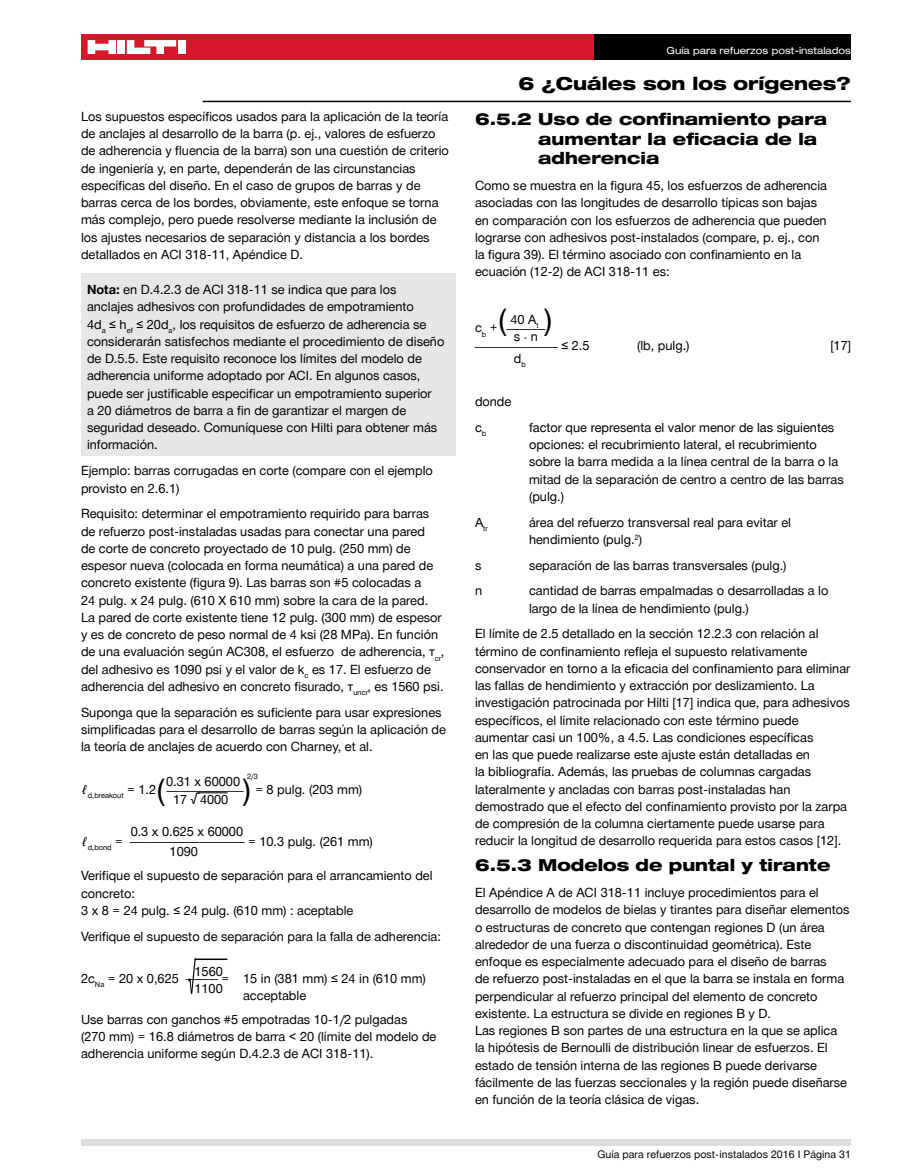
<style>
.page{position:relative;width:905px;height:1175px;background:#fff}
.page>*{position:absolute;margin:0;border:0;box-sizing:border-box;transform-origin:0 0}
.t1{font:30px "Hilti";color:#000}
.t2{font:800 expanded 18px "Hilti";color:#000}
.t3{font:800 expanded 16.5px/19.5px "Hilti";color:#000}
.t4{font:12.75px/17.2px "Hilti";color:#000}
.t5{font:10.5px "Hilti";letter-spacing:.005em;color:#000}
.t6{font:expanded 9.75px "Hilti";color:#fff}
.t7{font:7.5px "Hilti";color:#000}
.s1{font-weight:700}
</style>
<div class="page">
<hr style="left:202px;top:101px;width:648px;height:1px;background:#000">
<div style="left:81px;top:34px;width:513px;height:26px;background:#d7182a"></div>
<div style="left:594px;top:34px;width:256px;height:26px;background:#000"></div>
<div style="left:118px;top:40px;width:7px;height:14px;background:#fff"></div>
<div style="left:178px;top:40px;width:7px;height:14px;background:#fff"></div>
<svg style="left:88px;top:40px;width:28px;height:14px"></svg>
<svg style="left:127px;top:40px;width:49px;height:14px"></svg>
<div style="left:81px;top:1138px;width:769px;height:7px;background:#dcddde"></div>
<div style="left:81px;top:273px;width:374px;height:182px;background:#e6e7e8"></div>
<hr style="left:197px;top:792px;width:31px;height:1px;background:#000">
<svg style="left:188px;top:958px;width:8px;height:36px"></svg>
<hr style="left:195px;top:958px;width:32px;height:2px;background:#000">
<p class="t4" style="left:81px;top:108px;width:369px">Los supuestos específicos usados para la aplicación de la teoría de anclajes al desarrollo de la barra (p. ej., valores de esfuerzo de adherencia y fluencia de la barra) son una cuestión de criterio de ingeniería y, en parte, dependerán de las circunstancias específicas del diseño. En el caso de grupos de barras y de barras cerca de los bordes, obviamente, este enfoque se torna más complejo, pero puede resolverse mediante la inclusión de los ajustes necesarios de separación y distancia a los bordes detallados en ACI 318-11, Apéndice D.</p>
<p class="t4" style="left:87px;top:281px;width:359px"><span class="s1">Nota:</span> en D.4.2.3 de ACI 318-11 se indica que para los anclajes adhesivos con profundidades de empotramiento<br>4d<sub>a</sub> ≤ h<sub>ef</sub> ≤ 20d<sub>a</sub>, los requisitos de esfuerzo de adherencia se considerarán satisfechos mediante el procedimiento de diseño de D.5.5. Este requisito reconoce los límites del modelo de adherencia uniforme adoptado por ACI. En algunos casos, puede ser justificable especificar un empotramiento superior<br>a 20 diámetros de barra a fin de garantizar el margen de seguridad deseado. Comuníquese con Hilti para obtener más información.</p>
<p class="t4" style="left:81px;top:462px;width:353px">Ejemplo: barras corrugadas en corte (compare con el ejemplo provisto en 2.6.1)</p>
<p class="t4" style="left:81px;top:505px;width:365px">Requisito: determinar el empotramiento requirido para barras de refuerzo post-instaladas usadas para conectar una pared<br>de corte de concreto proyectado de 10 pulg. (250 mm) de espesor nueva (colocada en forma neumática) a una pared de concreto existente (figura 9). Las barras son #5 colocadas a<br>24 pulg. x 24 pulg. (610 X 610 mm) sobre la cara de la pared.<br>La pared de corte existente tiene 12 pulg. (300 mm) de espesor y es de concreto de peso normal de 4 ksi (28 MPa). En función de una evaluación según AC308, el esfuerzo de adherencia, τ<sub>cr</sub>, del adhesivo es 1090 psi y el valor de k<sub>c</sub> es 17. El esfuerzo de adherencia del adhesivo en concreto fisurado, τ<sub>uncr</sub>, es 1560 psi.</p>
<p class="t4" style="left:81px;top:703px;width:366px">Suponga que la separación es suficiente para usar expresiones simplificadas para el desarrollo de barras según la aplicación de la teoría de anclajes de acuerdo con Charney, et al.</p>
<p class="t4" style="left:166px;top:773px;width:75px">0.31 x 60000</p>
<p class="t7" style="left:247px;top:771px;width:12px">2/3</p>
<p class="t4" style="left:173px;top:785px;width:190px;line-height:9.4px;text-indent:-92px">ℓ<sub>d,breakout</sub> = 1.2 ____________ = 8 pulg. (203 mm)<br>17 √4000</p>
<p class="t4" style="left:131px;top:823px;width:114px">0.3 x 0.625 x 60000</p>
<p class="t4" style="left:81px;top:833px;width:293px">ℓ<sub>d,bond</sub> = __________________ = 10.3 pulg. (261 mm)</p>
<h1 class="t1" style="left:157px;top:771px;width:9px">(</h1>
<h1 class="t1" style="left:243px;top:771px;width:9px">)</h1>
<p class="t4" style="left:170px;top:842px;width:30px">1090</p>
<p class="t4" style="left:81px;top:867px;width:353px">Verifique el supuesto de separación para el arrancamiento del concreto:<br>3 x 8 = 24 pulg. ≤ 24 pulg. (610 mm) : aceptable</p>
<p class="t4" style="left:81px;top:927px;width:361px">Verifique el supuesto de separación para la falla de adherencia:</p>
<p class="t4" style="left:194px;top:963px;width:30px">1560</p>
<p class="t4" style="left:194px;top:973px;width:233px;line-height:9.8px;text-indent:-113px">2c<sub>Na</sub> = 20 x 0,625 _____ = 15 in (381 mm) ≤ 24 in (610 mm)<br>1100</p>
<p class="t4" style="left:81px;top:983px;width:328px;line-height:23.9px;text-indent:162px">acceptable<br>Use barras con ganchos #5 empotradas 10-1/2 pulgadas</p>
<p class="t4" style="left:81px;top:1028px;width:357px">(270 mm) = 16.8 diámetros de barra &lt; 20 (límite del modelo de adherencia uniforme según D.4.2.3 de ACI 318-11).</p>
<p class="t6" style="left:666px;top:45px;width:186px">Guía para refuerzos post-instalados</p>
<h2 class="t2" style="left:518px;top:74px;width:334px">6 ¿Cuáles son los orígenes?</h2>
<p class="t3" style="left:538px;top:110px;width:290px;text-indent:-63px">6.5.2 Uso de confinamiento para aumentar la eficacia de la adherencia</p>
<p class="t4" style="left:475px;top:177px;width:353px">Como se muestra en la figura 45, los esfuerzos de adherencia asociadas con las longitudes de desarrollo típicas son bajas en comparación con los esfuerzos de adherencia que pueden lograrse con adhesivos post-instalados (compare, p. ej., con la figura 39). El término asociado con confinamiento en la ecuación (12-2) de ACI 318-11 es:</p>
<p class="t4" style="left:510px;top:311px;width:30px">40 A<sub>t</sub></p>
<p class="t4" style="left:514px;top:317px;width:33px;line-height:13.5px;text-indent:-39px">c<sub>b</sub> + ______ s‧n</p>
<p class="t4" style="left:475px;top:333px;width:116px">_____________ ≤ 2.5</p>
<p class="t4" style="left:637px;top:337px;width:54px">(lb, pulg.)</p>
<p class="t4" style="left:830px;top:337px;width:22px">[17]</p>
<p class="t4" style="left:514px;top:350px;width:13px">d<sub>b</sub></p>
<p class="t4" style="left:475px;top:389px;width:38px;line-height:25.8px">donde c<sub>b</sub></p>
<h1 class="t1" style="left:498px;top:302px;width:9px">(</h1>
<h1 class="t1" style="left:544px;top:302px;width:9px">)</h1>
<p class="t4" style="left:529px;top:419px;width:316px">factor que representa el valor menor de las siguientes opciones: el recubrimiento lateral, el recubrimiento sobre la barra medida a la línea central de la barra o la mitad de la separación de centro a centro de las barras (pulg.)</p>
<p class="t7" style="left:475px;top:524px;width:15px"><sup>A</sup>tr</p>
<p class="t4" style="left:529px;top:513px;width:263px">área del refuerzo transversal real para evitar el hendimiento (pulg.<sup>2</sup>)</p>
<p class="t4" style="left:475px;top:556px;width:8px">s</p>
<p class="t4" style="left:529px;top:556px;width:259px">separación de las barras transversales (pulg.)</p>
<p class="t4" style="left:475px;top:582px;width:9px">n</p>
<p class="t4" style="left:529px;top:582px;width:301px">cantidad de barras empalmadas o desarrolladas a lo largo de la línea de hendimiento (pulg.)</p>
<p class="t4" style="left:475px;top:625px;width:377px">El límite de 2.5 detallado en la sección 12.2.3 con relación al término de confinamiento refleja el supuesto relativamente conservador en torno a la eficacia del confinamiento para eliminar las fallas de hendimiento y extracción por deslizamiento. La investigación patrocinada por Hilti [17] indica que, para adhesivos específicos, el límite relacionado con este término puede aumentar casi un 100%, a 4.5. Las condiciones específicas<br>en las que puede realizarse este ajuste están detalladas en<br>la bibliografía. Además, las pruebas de columnas cargadas lateralmente y ancladas con barras post-instaladas han demostrado que el efecto del confinamiento provisto por la zarpa de compresión de la columna ciertamente puede usarse para reducir la longitud de desarrollo requerida para estos casos [12].</p>
<p class="t3" style="left:475px;top:855px;width:357px">6.5.3 Modelos de puntal y tirante</p>
<p class="t4" style="left:475px;top:884px;width:376px">El Apéndice A de ACI 318-11 incluye procedimientos para el desarrollo de modelos de bielas y tirantes para diseñar elementos o estructuras de concreto que contengan regiones D (un área alrededor de una fuerza o discontinuidad geométrica). Este enfoque es especialmente adecuado para el diseño de barras<br>de refuerzo post-instaladas en el que la barra se instala en forma perpendicular al refuerzo principal del elemento de concreto existente. La estructura se divide en regiones B y D.<br>Las regiones B son partes de una estructura en la que se aplica la hipótesis de Bernoulli de distribución linear de esfuerzos. El estado de tensión interna de las regiones B puede derivarse fácilmente de las fuerzas seccionales y la región puede diseñarse en función de la teoría clásica de vigas.</p>
<p class="t5" style="left:597px;top:1147px;width:255px">Guía para refuerzos post-instalados 2016 I Página 31</p>
</div>
